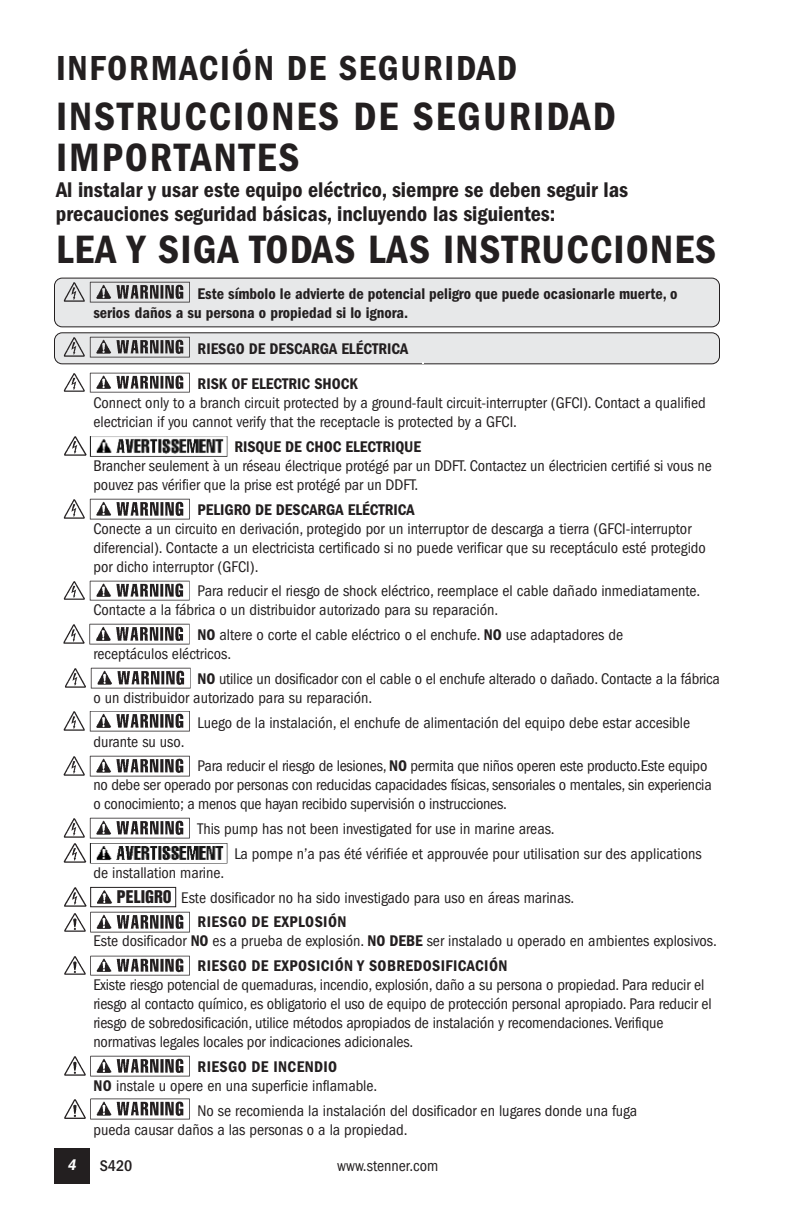
<style>
.page{position:relative;width:792px;height:1224px;background:#fff}
.page>*{position:absolute;margin:0;border:0;box-sizing:border-box;transform-origin:0 0}
.t1{font:600 condensed 41px/41px "Franklin Gothic";letter-spacing:.05em;color:#231f20}
.t2{font:600 condensed 41px "Franklin Gothic";letter-spacing:.03em;color:#231f20}
.t3{font:600 condensed 36px "Franklin Gothic";letter-spacing:.05em;color:#231f20}
.t4{font:600 condensed 22px/24px "Franklin Gothic";color:#231f20}
.t5{font:condensed 16px/19px "Franklin Gothic";color:#231f20}
.t6{font:600 condensed 16px/19px "Franklin Gothic";color:#231f20}
.t7{font:600 condensed 16px "Franklin Gothic";letter-spacing:.025em;color:#231f20}
.t8{font:16px "Helvetica Inserat";color:#231f20}
.t9{font:500 condensed 16px "Franklin Gothic";color:#231f20}
.t10{font:italic 600 condensed 16px "Franklin Gothic";color:#fff}
.s1{font-weight:600}
</style>
<div class="page">
<div style="left:54px;top:1148px;width:36px;height:36px;background:#231f20"></div>
<div style="left:54px;top:333px;width:666px;height:31px;background:#e7e8e9;border-radius:8px"></div>
<div style="left:54px;top:332px;width:666px;height:32px;border:2px solid #231f20;border-radius:8px"></div>
<img style="left:65px;top:668px;width:126px;height:20px">
<div style="left:54px;top:278px;width:666px;height:49px;background:#e7e8e9;border-radius:8px"></div>
<div style="left:54px;top:278px;width:666px;height:49px;border:2px solid #231f20;border-radius:8px"></div>
<img style="left:63px;top:281px;width:127px;height:21px">
<img style="left:89px;top:436px;width:139px;height:20px">
<img style="left:63px;top:580px;width:127px;height:21px">
<img style="left:63px;top:623px;width:127px;height:21px">
<img style="left:63px;top:756px;width:127px;height:20px">
<img style="left:63px;top:843px;width:165px;height:20px">
<img style="left:63px;top:337px;width:127px;height:20px">
<img style="left:63px;top:372px;width:127px;height:21px">
<img style="left:64px;top:436px;width:22px;height:20px">
<div style="left:90px;top:887px;width:86px;height:20px;border:1px solid #231f20"></div>
<img style="left:64px;top:887px;width:22px;height:20px">
<img style="left:94px;top:890px;width:21px;height:16px">
<img style="left:90px;top:912px;width:100px;height:21px">
<img style="left:63px;top:818px;width:127px;height:20px">
<img style="left:63px;top:711px;width:127px;height:21px">
<img style="left:64px;top:913px;width:22px;height:19px">
<img style="left:90px;top:955px;width:100px;height:21px">
<img style="left:64px;top:956px;width:22px;height:19px">
<img style="left:90px;top:1056px;width:100px;height:20px">
<img style="left:64px;top:1056px;width:22px;height:20px">
<img style="left:90px;top:1098px;width:100px;height:21px">
<img style="left:64px;top:1099px;width:22px;height:20px">
<img style="left:63px;top:498px;width:127px;height:21px">
<h2 class="t3" style="left:56px;top:56px;width:463px">INFORMACIÓN DE SEGURIDAD</h2>
<h1 class="t1" style="left:56px;top:99px;width:561px">INSTRUCCIONES DE SEGURIDAD<br>IMPORTANTES</h1>
<h3 class="t4" style="left:56px;top:179px;width:574px">Al instalar y usar este equipo eléctrico, siempre se deben seguir las precauciones seguridad básicas, incluyendo las siguientes:</h3>
<h1 class="t2" style="left:56px;top:236px;width:662px">LEA Y SIGA TODAS LAS INSTRUCCIONES</h1>
<p class="t6" style="left:93px;top:285px;width:586px;text-indent:104px">Este símbolo le advierte de potencial peligro que puede ocasionarle muerte, o serios daños a su persona o propiedad si lo ignora.</p>
<p class="t6" style="left:198px;top:340px;width:212px">RIESGO DE DESCARGA ELÉCTRICA</p>
<p class="t6" style="left:198px;top:376px;width:162px">RISK OF ELECTRIC SHOCK</p>
<p class="t5" style="left:93px;top:395px;width:614px">Connect only to a branch circuit protected by a ground-fault circuit-interrupter (GFCI). Contact a qualified electrician if you cannot verify that the receptacle is protected by a GFCI.</p>
<p class="t6" style="left:234px;top:438px;width:188px">RISQUE DE CHOC ELECTRIQUE</p>
<p class="t5" style="left:93px;top:457px;width:620px">Brancher seulement à un réseau électrique protégé par un DDFT. Contactez un électricien certifié si vous ne pouvez pas vérifier que la prise est protégé par un DDFT.</p>
<p class="t6" style="left:198px;top:501px;width:219px">PELIGRO DE DESCARGA ELÉCTRICA</p>
<p class="t5" style="left:93px;top:520px;width:614px">Conecte a un circuito en derivación, protegido por un interruptor de descarga a tierra (GFCI-interruptor diferencial). Contacte a un electricista certificado si no puede verificar que su receptáculo esté protegido por dicho interruptor (GFCI).</p>
<p class="t5" style="left:93px;top:583px;width:609px;text-indent:104px">Para reducir el riesgo de shock eléctrico, reemplace el cable dañado inmediatamente.<br>Contacte a la fábrica o un distribuidor autorizado para su reparación.</p>
<p class="t5" style="left:93px;top:627px;width:531px;text-indent:104px"><span class="s1">NO</span> altere o corte el cable eléctrico o el enchufe. <span class="s1">NO</span> use adaptadores de receptáculos eléctricos.</p>
<p class="t5" style="left:93px;top:670px;width:628px;text-indent:104px"><span class="s1">NO</span> utilice un dosificador con el cable o el enchufe alterado o dañado. Contacte a la fábrica o un distribuidor autorizado para su reparación.</p>
<p class="t5" style="left:198px;top:714px;width:494px">Luego de la instalación, el enchufe de alimentación del equipo debe estar accesible</p>
<p class="t5" style="left:93px;top:733px;width:93px">durante su uso.</p>
<p class="t5" style="left:93px;top:758px;width:620px;text-indent:104px">Para reducir el riesgo de lesiones, <span class="s1">NO</span> permita que niños operen este producto.Este equipo no debe ser operado por personas con reducidas capacidades físicas, sensoriales o mentales, sin experiencia o conocimiento; a menos que hayan recibido supervisión o instrucciones.</p>
<p class="t5" style="left:234px;top:818px;width:469px;line-height:24.8px;text-indent:-37px">This pump has not been investigated for use in marine areas.<br>La pompe n’a pas été vérifiée et approuvée pour utilisation sur des applications</p>
<p class="t5" style="left:181px;top:861px;width:395px;line-height:24.8px;text-indent:-88px">de installation marine.<br>Este dosificador no ha sido investigado para uso en áreas marinas.</p>
<p class="t5" style="left:93px;top:914px;width:625px;text-indent:104px"><span class="s1">RIESGO DE EXPLOSIÓN<br></span>Este dosificador <span class="s1">NO</span> es a prueba de explosión. <span class="s1">NO DEBE</span> ser instalado u operado en ambientes explosivos.</p>
<p class="t7" style="left:198px;top:960px;width:311px">RIESGO DE EXPOSICIÓN Y SOBREDOSIFICACIÓN</p>
<p class="t5" style="left:93px;top:977px;width:620px">Existe riesgo potencial de quemaduras, incendio, explosión, daño a su persona o propiedad. Para reducir el riesgo al contacto químico, es obligatorio el uso de equipo de protección personal apropiado. Para reducir el riesgo de sobredosificación, utilice métodos apropiados de instalación y recomendaciones. Verifique normativas legales locales por indicaciones adicionales.</p>
<p class="t5" style="left:93px;top:1058px;width:286px;text-indent:104px"><span class="s1">RIESGO DE INCENDIO<br>NO</span> instale u opere en una superficie inflamable.</p>
<p class="t5" style="left:93px;top:1102px;width:545px;text-indent:104px">No se recomienda la instalación del dosificador en lugares donde una fuga pueda causar daños a las personas o a la propiedad.</p>
<p class="t8" style="left:117px;top:890px;width:57px">PELIGRO</p>
<p class="t10" style="left:68px;top:1159px;width:10px">4</p>
<p class="t9" style="left:100px;top:1160px;width:34px">S420</p>
<p class="t5" style="left:337px;top:1157px;width:103px">www.stenner.com</p>
</div>
